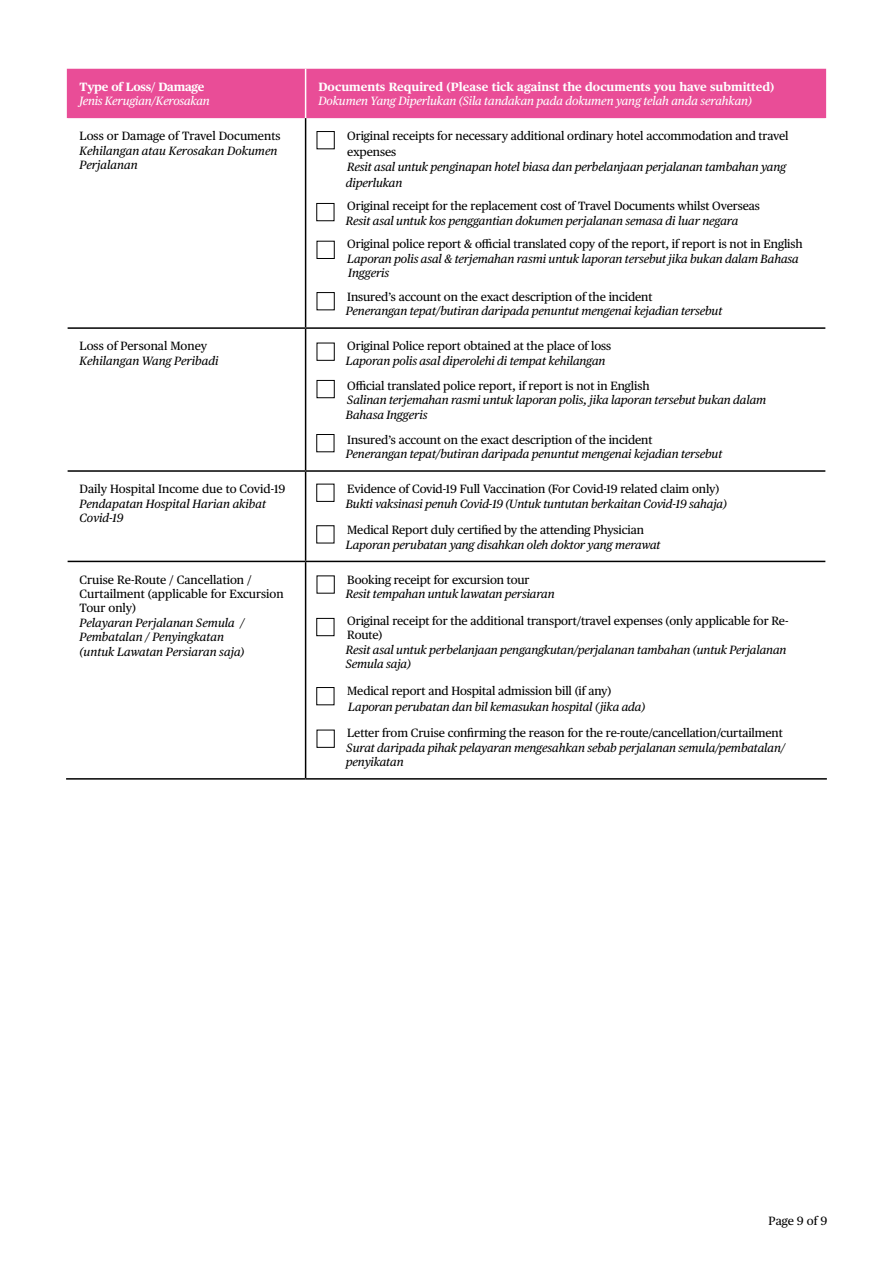
<style>
.page{position:relative;width:893px;height:1263px;background:#fff}
.page>*{position:absolute;margin:0;border:0;box-sizing:border-box;transform-origin:0 0}
.t1{font:italic 12px/14.4px "Chubb Publico Text";letter-spacing:-.01em;color:#000}
.t2{font:12px/14.4px "Chubb Publico Text";letter-spacing:-.01em;color:#000}
.t3{font:italic 12px "Chubb Publico Text";letter-spacing:-.01em;color:#fff}
.t4{font:700 12px "Chubb Publico Text";color:#fff}
.t5{font:700 12px "Chubb Publico Text";letter-spacing:-.02em;color:#fff}
</style>
<div class="page">
<div style="left:67px;top:69px;width:759px;height:49px;background:#e94d97"></div>
<hr style="left:305px;top:69px;width:1px;height:49px;background:#fff">
<hr style="left:305px;top:118px;width:1px;height:209px;background:#000">
<hr style="left:68px;top:327px;width:238px;height:2px;background:#000">
<hr style="left:306px;top:327px;width:519px;height:2px;background:#000">
<hr style="left:305px;top:329px;width:1px;height:141px;background:#000">
<hr style="left:68px;top:470px;width:238px;height:2px;background:#000">
<hr style="left:306px;top:470px;width:519px;height:2px;background:#000">
<hr style="left:305px;top:472px;width:1px;height:89px;background:#000">
<hr style="left:68px;top:561px;width:238px;height:1px;background:#000">
<hr style="left:306px;top:561px;width:519px;height:1px;background:#000">
<hr style="left:305px;top:562px;width:1px;height:216px;background:#000">
<hr style="left:66px;top:778px;width:240px;height:2px;background:#000">
<hr style="left:306px;top:778px;width:521px;height:2px;background:#000">
<div style="left:317px;top:131px;width:18px;height:18px;border:1px solid #000"></div>
<div style="left:316px;top:203px;width:18px;height:18px;border:1px solid #000"></div>
<div style="left:317px;top:241px;width:18px;height:18px;border:1px solid #000"></div>
<div style="left:317px;top:292px;width:18px;height:18px;border:1px solid #000"></div>
<div style="left:317px;top:343px;width:18px;height:18px;border:1px solid #000"></div>
<div style="left:317px;top:380px;width:18px;height:18px;border:1px solid #000"></div>
<div style="left:316px;top:434px;width:18px;height:18px;border:1px solid #000"></div>
<div style="left:316px;top:484px;width:18px;height:18px;border:1px solid #000"></div>
<div style="left:316px;top:618px;width:18px;height:18px;border:1px solid #000"></div>
<div style="left:316px;top:687px;width:18px;height:18px;border:1px solid #000"></div>
<div style="left:317px;top:730px;width:18px;height:18px;border:1px solid #000"></div>
<p class="t5" style="left:80px;top:77px;width:126px">Type of Loss/ Damage</p>
<p class="t3" style="left:80px;top:92px;width:132px">Jenis Kerugian/Kerosakan</p>
<p class="t4" style="left:318px;top:77px;width:457px">Documents Required (Please tick against the documents you have submitted)</p>
<p class="t3" style="left:318px;top:92px;width:435px">Dokumen Yang Diperlukan (Sila tandakan pada dokumen yang telah anda serahkan)</p>
<p class="t2" style="left:80px;top:128px;width:202px">Loss or Damage of Travel Documents</p>
<p class="t1" style="left:80px;top:143px;width:199px">Kehilangan atau Kerosakan Dokumen<br>Perjalanan</p>
<p class="t2" style="left:347px;top:127px;width:443px;line-height:16px">Original receipts for necessary additional ordinary hotel accommodation and travel expenses</p>
<p class="t1" style="left:346px;top:158px;width:442px;line-height:16px">Resit asal untuk penginapan hotel biasa dan perbelanjaan perjalanan tambahan yang diperlukan</p>
<p class="t2" style="left:347px;top:198px;width:414px">Original receipt for the replacement cost of Travel Documents whilst Overseas</p>
<p class="t1" style="left:346px;top:213px;width:394px">Resit asal untuk kos penggantian dokumen perjalanan semasa di luar negara</p>
<p class="t2" style="left:347px;top:236px;width:457px">Original police report &amp; official translated copy of the report, if report is not in English</p>
<p class="t1" style="left:347px;top:251px;width:453px">Laporan polis asal &amp; terjemahan rasmi untuk laporan tersebut jika bukan dalam Bahasa<br>Inggeris</p>
<p class="t2" style="left:347px;top:289px;width:307px">Insured’s account on the exact description of the incident</p>
<p class="t1" style="left:346px;top:303px;width:378px">Penerangan tepat/butiran daripada penuntut mengenai kejadian tersebut</p>
<p class="t2" style="left:80px;top:338px;width:129px">Loss of Personal Money</p>
<p class="t1" style="left:80px;top:353px;width:141px">Kehilangan Wang Peribadi</p>
<p class="t2" style="left:347px;top:338px;width:265px">Original Police report obtained at the place of loss</p>
<p class="t1" style="left:346px;top:353px;width:261px">Laporan polis asal diperolehi di tempat kehilangan</p>
<p class="t2" style="left:347px;top:378px;width:304px">Official translated police report, if report is not in English</p>
<p class="t1" style="left:346px;top:392px;width:422px">Salinan terjemahan rasmi untuk laporan polis, jika laporan tersebut bukan dalam<br>Bahasa Inggeris</p>
<p class="t2" style="left:347px;top:432px;width:307px">Insured’s account on the exact description of the incident</p>
<p class="t1" style="left:346px;top:446px;width:378px">Penerangan tepat/butiran daripada penuntut mengenai kejadian tersebut</p>
<p class="t2" style="left:80px;top:481px;width:207px">Daily Hospital Income due to Covid-19</p>
<p class="t1" style="left:80px;top:495px;width:188px">Pendapatan Hospital Harian akibat<br>Covid-19</p>
<p class="t2" style="left:347px;top:481px;width:374px">Evidence of Covid-19 Full Vaccination (For Covid-19 related claim only)</p>
<p class="t1" style="left:346px;top:496px;width:383px">Bukti vaksinasi penuh Covid-19 (Untuk tuntutan berkaitan Covid-19 sahaja)</p>
<p class="t2" style="left:347px;top:522px;width:298px">Medical Report duly certified by the attending Physician</p>
<p class="t1" style="left:346px;top:537px;width:316px">Laporan perubatan yang disahkan oleh doktor yang merawat</p>
<p class="t2" style="left:80px;top:571px;width:206px">Cruise Re-Route / Cancellation /<br>Curtailment (applicable for Excursion<br>Tour only)</p>
<p class="t1" style="left:80px;top:615px;width:167px">Pelayaran Perjalanan Semula /<br>Pembatalan / Penyingkatan (untuk Lawatan Persiaran saja)</p>
<p class="t2" style="left:347px;top:571px;width:184px">Booking receipt for excursion tour</p>
<p class="t1" style="left:346px;top:586px;width:210px">Resit tempahan untuk lawatan persiaran</p>
<p class="t2" style="left:347px;top:612px;width:443px">Original receipt for the additional transport/travel expenses (only applicable for Re-<br>Route)</p>
<p class="t1" style="left:346px;top:641px;width:442px">Resit asal untuk perbelanjaan pengangkutan/perjalanan tambahan (untuk Perjalanan<br>Semula saja)</p>
<p class="t2" style="left:347px;top:682px;width:266px">Medical report and Hospital admission bill (if any)</p>
<p class="t1" style="left:348px;top:699px;width:298px">Laporan perubatan dan bil kemasukan hospital (jika ada)</p>
<p class="t2" style="left:347px;top:725px;width:437px">Letter from Cruise confirming the reason for the re-route/cancellation/curtailment</p>
<p class="t1" style="left:346px;top:739px;width:441px">Surat daripada pihak pelayaran mengesahkan sebab perjalanan semula/pembatalan/ penyikatan</p>
<p class="t2" style="left:769px;top:1212px;width:60px">Page 9 of 9</p>
</div>
